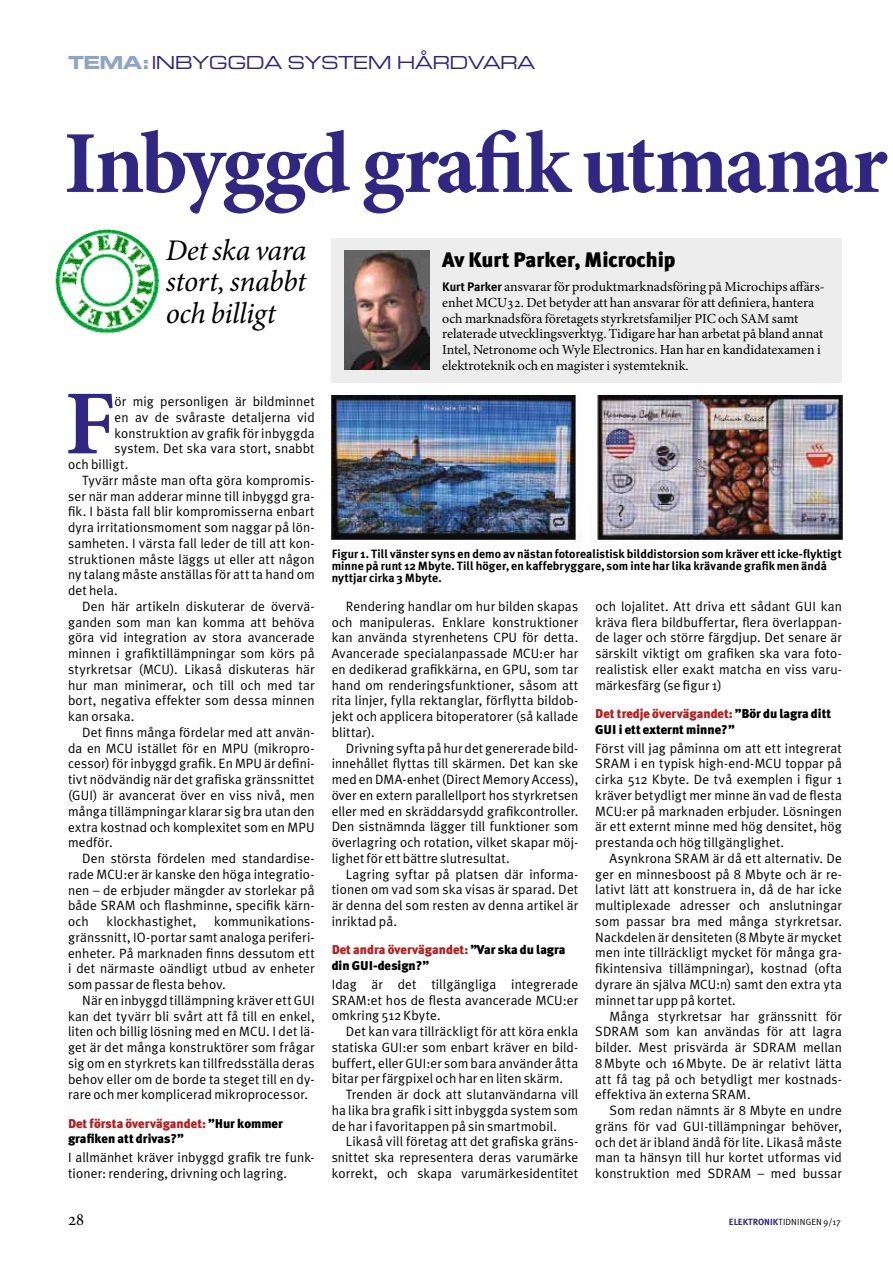
<style>
.page{position:relative;width:893px;height:1263px;background:#fff}
.page>*{position:absolute;margin:0;border:0;box-sizing:border-box;transform-origin:0 0}
.t1{font:700 91.5px "Minion Pro";color:#312783}
.t2{font:700 88.5px "Minion Pro";letter-spacing:-.035em;color:#312783}
.t3{font:italic 30px/31.5px "Minion Pro";letter-spacing:-.015em;color:#000;text-align:justify}
.t4{font:900 21px "Meta Plus";color:#000}
.t5{font:18px "Eurostile Extended Two";letter-spacing:-.04em;color:#312783}
.t6{font:13.8px/15.8px "Minion Pro";letter-spacing:-.005em;color:#000}
.t7{font:13.5px/15.8px "Meta Plus Normal";letter-spacing:.01em;color:#000;text-align:justify}
.t8{font:900 12.75px/15.8px "Meta Plus";color:#000}
.t9{font:700 12px/12px "Meta Plus";letter-spacing:.01em;color:#000}
.t10{font:9px "Meta Plus Normal";letter-spacing:.015em;color:#000}
.s1{font-family:"Eurostile Bold Extended Two";color:#8ea5c8}
.s2{color:#b51f1f}
.s3{font-family:"Meta Plus";font-weight:700;font-size:12.3px}
.s4{font-family:"Meta Plus";font-weight:700;color:#312783}
</style>
<div class="page">
<div style="left:332px;top:238px;width:510px;height:145px;background:#ededed"></div>
<img style="left:344px;top:251px;width:85px;height:119px">
<img style="left:55px;top:230px;width:104px;height:104px;border-radius:52px">
<img style="left:332px;top:395px;width:510px;height:146px">
<h3 class="t5" style="left:68px;top:51px;width:469px"><span class="s1">TEMA:</span>INBYGGDA SYSTEM HÅRDVARA</h3>
<h2 class="t2" style="left:64px;top:101px;width:825px">Inbyggd grafik utmanar</h2>
<h3 class="t3" style="left:166px;top:235px;width:142px">Det ska vara stort, snabbt och billigt</h3>
<h1 class="t1" style="left:65px;top:360px;width:52px">F</h1>
<p class="t7" style="left:114px;top:393px;width:202px">ör mig personligen är bildminnet</p>
<p class="t7" style="left:114px;top:409px;width:202px">en av de svåraste detaljerna vid</p>
<p class="t7" style="left:114px;top:425px;width:202px">konstruktion av grafik för inbyggda</p>
<p class="t7" style="left:114px;top:441px;width:202px">system. Det ska vara stort, snabbt</p>
<p class="t7" style="left:68px;top:456px;width:62px">och billigt.</p>
<p class="t7" style="left:82px;top:472px;width:234px">Tyvärr måste man ofta göra kompromis-</p>
<p class="t7" style="left:68px;top:488px;width:248px">ser när man adderar minne till inbyggd gra-</p>
<p class="t7" style="left:68px;top:504px;width:248px">fik. I bästa fall blir kompromisserna enbart</p>
<p class="t7" style="left:68px;top:519px;width:248px">dyra irritationsmoment som naggar på lön-</p>
<p class="t7" style="left:68px;top:535px;width:248px">samheten. I värsta fall leder de till att kon-</p>
<p class="t7" style="left:68px;top:551px;width:248px">struktionen måste läggs ut eller att någon</p>
<p class="t7" style="left:68px;top:567px;width:248px">ny talang måste anställas för att ta hand om</p>
<p class="t7" style="left:68px;top:582px;width:51px">det hela.</p>
<p class="t7" style="left:82px;top:598px;width:234px">Den här artikeln diskuterar de övervä-</p>
<p class="t7" style="left:68px;top:614px;width:248px">ganden som man kan komma att behöva</p>
<p class="t7" style="left:68px;top:630px;width:248px">göra vid integration av stora avancerade</p>
<p class="t7" style="left:68px;top:645px;width:248px">minnen i grafiktillämpningar som körs på</p>
<p class="t7" style="left:68px;top:661px;width:248px">styrkretsar (MCU). Likaså diskuteras här</p>
<p class="t7" style="left:68px;top:677px;width:248px">hur man minimerar, och till och med tar</p>
<p class="t7" style="left:68px;top:693px;width:248px">bort, negativa effekter som dessa minnen</p>
<p class="t7" style="left:68px;top:708px;width:68px">kan orsaka.</p>
<p class="t7" style="left:82px;top:724px;width:234px">Det finns många fördelar med att använ-</p>
<p class="t7" style="left:68px;top:740px;width:248px">da en MCU istället för en MPU (mikropro-</p>
<p class="t7" style="left:68px;top:756px;width:248px">cessor) för inbyggd grafik. En MPU är defini-</p>
<p class="t7" style="left:68px;top:771px;width:248px">tivt nödvändig när det grafiska gränssnittet</p>
<p class="t7" style="left:68px;top:787px;width:248px">(GUI) är avancerat över en viss nivå, men</p>
<p class="t7" style="left:68px;top:803px;width:248px">många tillämpningar klarar sig bra utan den</p>
<p class="t7" style="left:68px;top:819px;width:248px">extra kostnad och komplexitet som en MPU</p>
<p class="t7" style="left:68px;top:834px;width:46px">medför.</p>
<p class="t7" style="left:82px;top:850px;width:234px">Den största fördelen med standardise-</p>
<p class="t7" style="left:68px;top:866px;width:248px">rade MCU:er är kanske den höga integratio-</p>
<p class="t7" style="left:68px;top:882px;width:248px">nen – de erbjuder mängder av storlekar på</p>
<p class="t7" style="left:68px;top:897px;width:248px">både SRAM och flashminne, specifik kärn-</p>
<p class="t7" style="left:68px;top:913px;width:22px">och</p>
<p class="t7" style="left:107px;top:913px;width:91px">klockhastighet,</p>
<p class="t7" style="left:68px;top:913px;width:248px;text-indent:146px">kommunikations&shy;gränssnitt, IO-portar samt analoga periferi&shy;enheter. På marknaden finns dessutom ett i det närmaste oändligt utbud av enheter som passar de flesta behov.</p>
<p class="t7" style="left:68px;top:992px;width:248px;text-indent:14px">När en inbyggd tillämpning kräver ett GUI kan det tyvärr bli svårt att få till en enkel, liten och billig lösning med en MCU. I det lä&shy;get är det många konstruktörer som frågar sig om en styrkrets kan tillfredsställa deras behov eller om de borde ta steget till en dy&shy;rare och mer komplicerad mikroprocessor.</p>
<p class="t8" style="left:68px;top:1115px;width:216px"><span class="s2">Det första övervägandet:</span> ”Hur kommer grafiken att drivas?”</p>
<p class="t7" style="left:68px;top:1149px;width:248px">I allmänhet kräver inbyggd grafik tre funk&shy;tioner: rendering, drivning och lagring.</p>
<h3 class="t4" style="left:442px;top:247px;width:235px">Av Kurt Parker, Microchip</h3>
<p class="t6" style="left:442px;top:279px;width:384px"><span class="s3">Kurt Parker</span> ansvarar för produktmarknadsföring på Microchips affärs&shy;enhet MCU32. Det betyder att han ansvarar för att definiera, hantera och marknadsföra företagets styrkretsfamiljer PIC och SAM samt relaterade utvecklingsverktyg. Tidigare har han arbetat på bland annat Intel, Netronome och Wyle Electronics. Han har en kandidatexamen i elektroteknik och en magister i systemteknik.</p>
<p class="t9" style="left:332px;top:548px;width:512px">Figur 1. Till vänster syns en demo av nästan fotorealistisk bilddistorsion som kräver ett icke-flyktigt minne på runt 12 Mbyte. Till höger, en kaffebryggare, som inte har lika krävande grafik men ändå nyttjar cirka 3 Mbyte.</p>
<p class="t7" style="left:332px;top:598px;width:248px;text-indent:14px">Rendering handlar om hur bilden skapas och manipuleras. Enklare konstruktioner kan använda styrenhetens CPU för detta.<br>Avancerade specialanpassade MCU:er har en dedikerad grafikkärna, en GPU, som tar hand om renderingsfunktioner, såsom att rita linjer, fylla rektanglar, förflytta bildob&shy;jekt och applicera bitoperatorer (så kallade blittar).</p>
<p class="t7" style="left:332px;top:740px;width:248px;text-indent:14px">Drivning syfta på hur det genererade bild&shy;innehållet flyttas till skärmen. Det kan ske med en DMA-enhet (Direct Memory Access), över en extern parallellport hos styrkretsen eller med en skräddarsydd grafikcontroller.<br>Den sistnämnda lägger till funktioner som överlagring och rotation, vilket skapar möj&shy;lighet för ett bättre slutresultat.</p>
<p class="t7" style="left:332px;top:866px;width:248px;text-indent:14px">Lagring syftar på platsen där informa&shy;tionen om vad som ska visas är sparad. Det är denna del som resten av denna artikel är inriktad på.</p>
<p class="t8" style="left:332px;top:942px;width:235px"><span class="s2">Det andra övervägandet:</span> ”Var ska du lagra din GUI-design?”</p>
<p class="t7" style="left:332px;top:976px;width:248px">Idag är det tillgängliga integrerade SRAM:et hos de flesta avancerade MCU:er omkring 512 Kbyte.</p>
<p class="t7" style="left:332px;top:1023px;width:248px;text-indent:14px">Det kan vara tillräckligt för att köra enkla statiska GUI:er som enbart kräver en bild&shy;buffert, eller GUI:er som bara använder åtta bitar per färgpixel och har en liten skärm.</p>
<p class="t7" style="left:332px;top:1086px;width:248px;text-indent:14px">Trenden är dock att slutanvändarna vill ha lika bra grafik i sitt inbyggda system som de har i favoritappen på sin smartmobil.</p>
<p class="t7" style="left:332px;top:1134px;width:248px;text-indent:14px">Likaså vill företag att det grafiska gräns&shy;snittet ska representera deras varumärke korrekt, och skapa varumärkesidentitet</p>
<p class="t7" style="left:595px;top:598px;width:248px">och lojalitet. Att driva ett sådant GUI kan kräva flera bildbuffertar, flera överlappan&shy;de lager och större färgdjup. Det senare är särskilt viktigt om grafiken ska vara foto&shy;realistisk eller exakt matcha en viss varu&shy;märkesfärg (se figur 1)</p>
<p class="t8" style="left:595px;top:706px;width:237px"><span class="s2">Det tredje övervägandet:</span> ”Bör du lagra ditt<br>GUI i ett externt minne?”</p>
<p class="t7" style="left:595px;top:740px;width:248px">Först vill jag påminna om att ett integrerat SRAM i en typisk high-end-MCU toppar på cirka 512 Kbyte. De två exemplen i figur 1 kräver betydligt mer minne än vad de flesta MCU:er på marknaden erbjuder. Lösningen är ett externt minne med hög densitet, hög prestanda och hög tillgänglighet.</p>
<p class="t7" style="left:595px;top:850px;width:248px;text-indent:14px">Asynkrona SRAM är då ett alternativ. De ger en minnesboost på 8 Mbyte och är re&shy;lativt lätt att konstruera in, då de har icke multiplexade adresser och anslutningar som passar bra med många styrkretsar.<br>Nackdelen är densiteten (8 Mbyte är mycket men inte tillräckligt mycket för många gra&shy;fikintensiva tillämpningar), kostnad (ofta dyrare än själva MCU:n) samt den extra yta minnet tar upp på kortet.</p>
<p class="t7" style="left:595px;top:1008px;width:248px;text-indent:14px">Många styrkretsar har gränssnitt för SDRAM som kan användas för att lagra bilder. Mest prisvärda är SDRAM mellan 8Mbyte och 16Mbyte. De är relativt lätta att få tag på och betydligt mer kostnads&shy;effektiva än externa SRAM.</p>
<p class="t7" style="left:595px;top:1102px;width:248px;text-indent:14px">Som redan nämnts är 8 Mbyte en undre gräns för vad GUI-tillämpningar behöver, och det är ibland ändå för lite. Likaså måste man ta hänsyn till hur kortet utformas vid konstruktion med SDRAM – med bussar</p>
<p class="t10" style="left:729px;top:1216px;width:114px"><span class="s4">ELEKTRONIK</span>TIDNINGEN 9/17</p>
</div>
